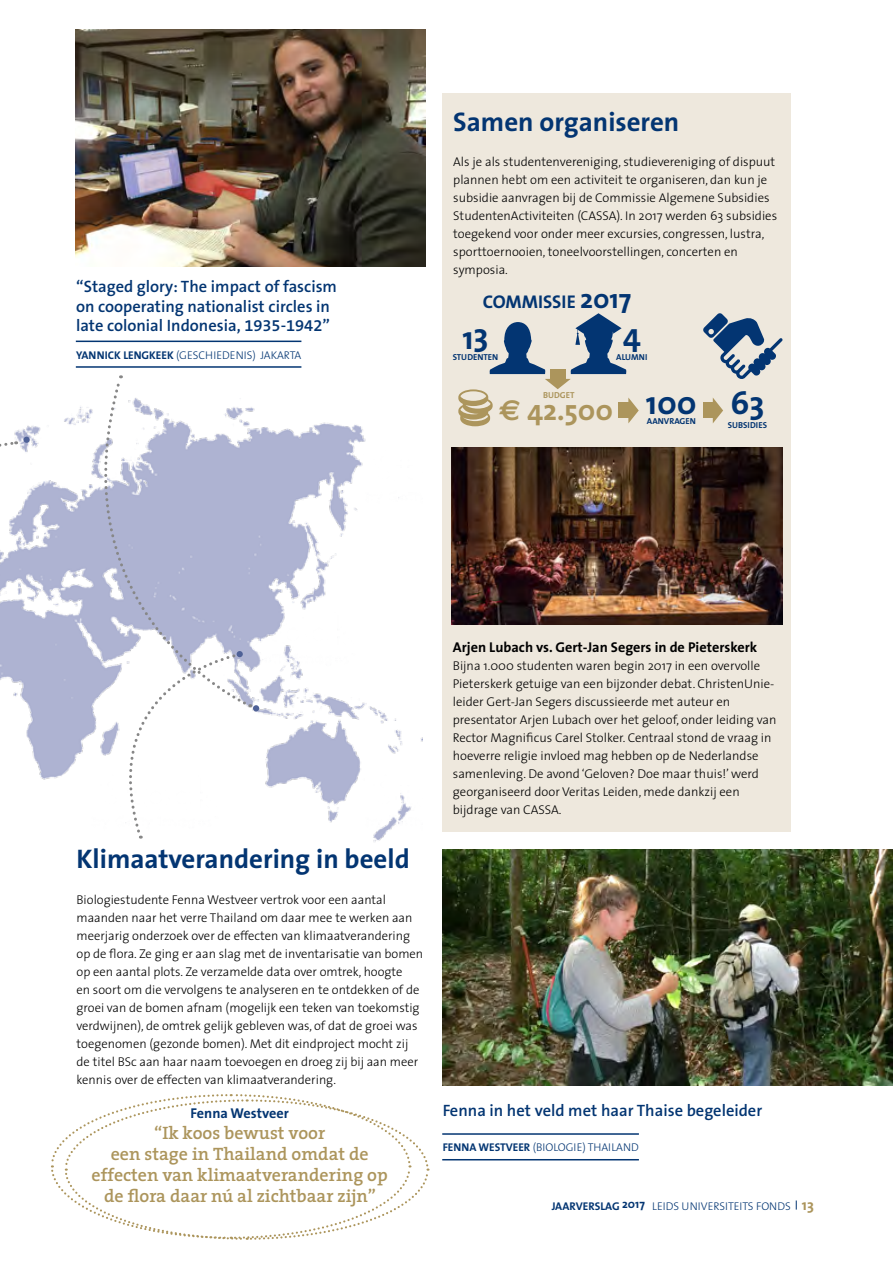
<style>
.page{position:relative;width:893px;height:1263px;background:#fff}
.page>*{position:absolute;margin:0;border:0;box-sizing:border-box;transform-origin:0 0}
.t1{font:700 32.55px "The Sans";color:#033572}
.t2{font:700 28.95px "The Sans";color:#ac955c}
.t3{font:700 27px "The Sans";color:#033572}
.t4{font:700 18.45px "The Sans";color:#033572}
.t5{font:600 18px/21px "The Serif";color:#ac955c;text-align:center}
.t6{font:600 16.5px/19.8px "The Sans B6";color:#033572}
.t7{font:700 14.25px "The Sans";color:#000}
.t8{font:700 14.25px "The Sans";color:#033572}
.t9{font:300 12.75px/18px "The Sans";color:#000}
.t10{font:300 11.25px "The Sans";color:#033572}
.t11{font:700 8.7px "The Sans";color:#033572}
.t12{font:700 8.7px "The Sans";color:#ac955c}
.s1{font-weight:700}
.s2{font-size:27.15px}
.s3{font-family:"Euro Sans"}
.s4{font-weight:700;font-size:12px}
.s5{font-weight:700;font-size:15px;color:#ac955c}
</style>
<div class="page">
<div style="left:442px;top:94px;width:349px;height:738px;background:#eee8dd"></div>
<img style="left:0;top:407px;width:422px;height:435px">
<img style="left:452px;top:448px;width:330px;height:177px">
<img style="left:76px;top:30px;width:349px;height:237px">
<svg style="left:51px;top:1094px;width:379px;height:146px"></svg>
<svg style="left:99px;top:707px;width:144px;height:132px"></svg>
<svg style="left:24px;top:437px;width:6px;height:6px"></svg>
<img style="left:442px;top:850px;width:451px;height:236px">
<hr style="left:442px;top:1133px;width:197px;height:2px;background:#033572">
<hr style="left:442px;top:1159px;width:197px;height:1px;background:#033572">
<svg style="left:0;top:407px;width:17px;height:76px"></svg>
<hr style="left:76px;top:341px;width:225px;height:1px;background:#033572">
<hr style="left:76px;top:366px;width:225px;height:2px;background:#033572">
<svg style="left:458px;top:313px;width:181px;height:113px"></svg>
<div style="left:703px;top:403px;width:11px;height:15px;background:#ac955c"></div>
<svg style="left:713px;top:398px;width:10px;height:25px"></svg>
<svg style="left:703px;top:313px;width:80px;height:66px"></svg>
<svg style="left:59px;top:376px;width:189px;height:331px"></svg>
<svg style="left:250px;top:704px;width:9px;height:7px"></svg>
<p class="t6" style="left:76px;top:277px;width:262px">“Staged glory: The impact of fascism on cooperating nationalist circles in late colonial Indonesia, 1935-1942”</p>
<p class="t10" style="left:76px;top:345px;width:227px"><span class="s1">YANNICK LENGKEEK</span> (GESCHIEDENIS) JAKARTA</p>
<h3 class="t3" style="left:453px;top:99px;width:228px">Samen organiseren</h3>
<p class="t9" style="left:453px;top:152px;width:325px">Als je als studentenvereniging, studievereniging of dispuut plannen hebt om een activiteit te organiseren, dan kun je subsidie aanvragen bij de Commissie Algemene Subsidies StudentenActiviteiten (CASSA). In 2017 werden 63 subsidies toegekend voor onder meer excursies, congressen, lustra, sporttoernooien, toneelvoorstellingen, concerten en symposia.</p>
<h3 class="t4" style="left:483px;top:287px;width:150px">COMMISSIE <span class="s2">2017</span></h3>
<h1 class="t1" style="left:462px;top:310px;width:28px">13</h1>
<p class="t11" style="left:453px;top:350px;width:47px">STUDENTEN</p>
<h1 class="t1" style="left:623px;top:308px;width:20px">4</h1>
<p class="t11" style="left:616px;top:350px;width:33px">ALUMNI</p>
<p class="t12" style="left:543px;top:388px;width:33px">BUDGET</p>
<h2 class="t2" style="left:499px;top:386px;width:116px"><span class="s3">€</span> 42.500</h2>
<h1 class="t1" style="left:646px;top:375px;width:52px">100</h1>
<p class="t11" style="left:647px;top:414px;width:51px">AANVRAGEN</p>
<h1 class="t1" style="left:730px;top:375px;width:35px">63</h1>
<p class="t11" style="left:728px;top:418px;width:41px">SUBSIDIES</p>
<h3 class="t3" style="left:77px;top:836px;width:335px">Klimaatverandering in beeld</h3>
<p class="t9" style="left:77px;top:890px;width:348px">Biologiestudente Fenna Westveer vertrok voor een aantal maanden naar het verre Thailand om daar mee te werken aan meerjarig onderzoek over de effecten van klimaatverandering op de flora. Ze ging er aan slag met de inventarisatie van bomen op een aantal plots. Ze verzamelde data over omtrek, hoogte<br>en soort om die vervolgens te analyseren en te ontdekken of de groei van de bomen afnam (mogelijk een teken van toekomstig verdwijnen), de omtrek gelijk gebleven was, of dat de groei was toegenomen (gezonde bomen). Met dit eindproject mocht zij de titel BSc aan haar naam toevoegen en droeg zij bij aan meer kennis over de effecten van klimaatverandering.</p>
<p class="t8" style="left:191px;top:1102px;width:100px">Fenna Westveer</p>
<h3 class="t5" style="left:92px;top:1122px;width:298px">“Ik koos bewust voor<br>een stage in Thailand omdat de effecten van klimaatverandering op de flora daar nú al zichtbaar zijn”</h3>
<p class="t7" style="left:453px;top:635px;width:306px">Arjen Lubach vs. Gert-Jan Segers in de Pieterskerk</p>
<p class="t9" style="left:453px;top:656px;width:325px">Bijna 1.000 studenten waren begin 2017 in een overvolle Pieterskerk getuige van een bijzonder debat. ChristenUnie&shy;leider Gert-Jan Segers discussieerde met auteur en presentator Arjen Lubach over het geloof, onder leiding van Rector Magnificus Carel Stolker. Centraal stond de vraag in hoeverre religie invloed mag hebben op de Nederlandse samenleving. De avond ‘Geloven? Doe maar thuis!’ werd georganiseerd door Veritas Leiden, mede dankzij een bijdrage van CASSA.</p>
<p class="t6" style="left:443px;top:1101px;width:321px">Fenna in het veld met haar Thaise begeleider</p>
<p class="t10" style="left:443px;top:1138px;width:198px"><span class="s1">FENNA WESTVEER</span> (BIOLOGIE) THAILAND</p>
<p class="t10" style="left:552px;top:1196px;width:264px"><span class="s1">JAARVERSLAG</span> <span class="s4">2017</span> LEIDS UNIVERSITEITS FONDS <span class="s5">13</span></p>
</div>
